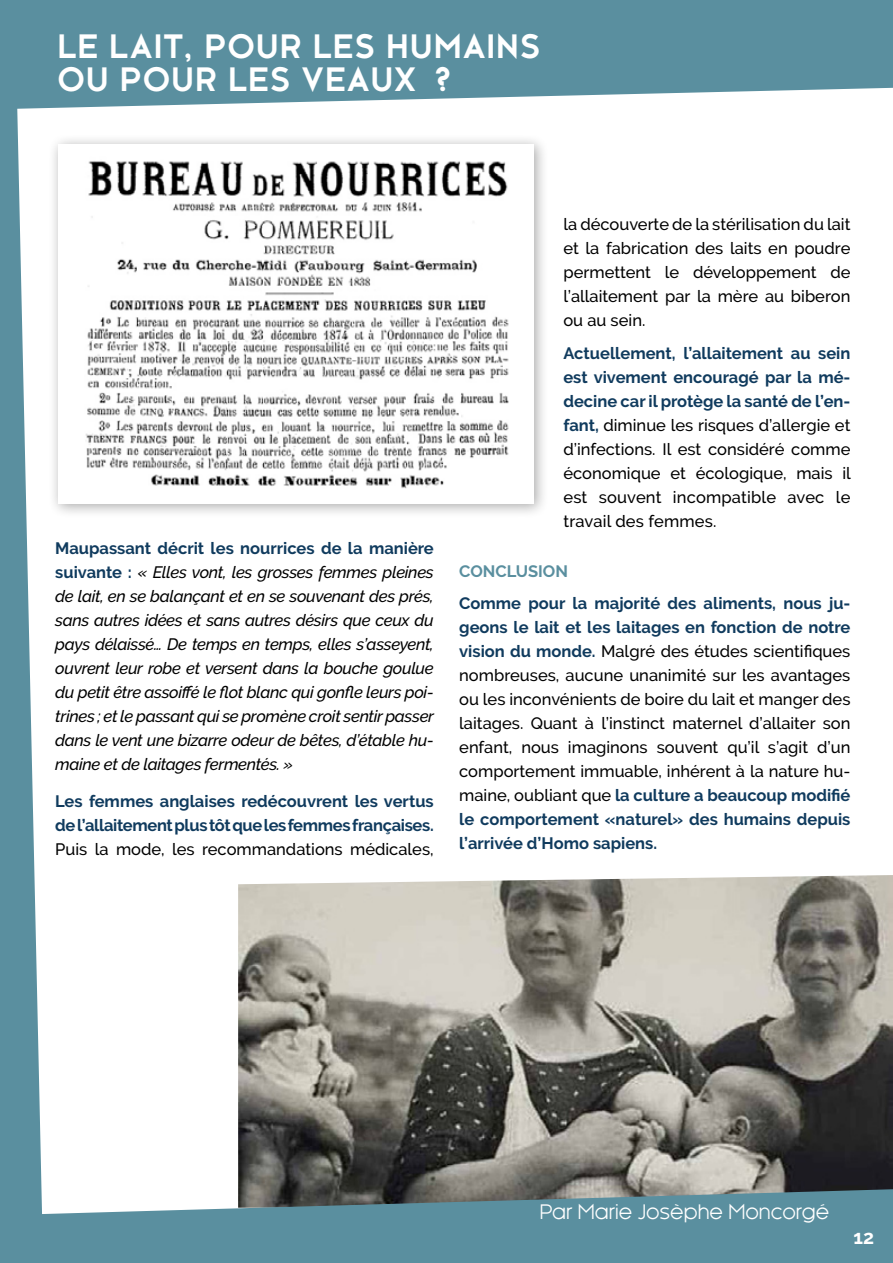
<style>
.page{position:relative;width:893px;height:1263px;background:#fff}
.page>*{position:absolute;margin:0;border:0;box-sizing:border-box;transform-origin:0 0}
.t1{font:700 31.5px/33px "Kessel 105";letter-spacing:.05em;color:#fff}
.t2{font:19.5px "Kessel 105";color:#fff}
.t3{font:700 19.5px "Raleway";color:#fff}
.t4{font:500 16.5px/24px "Raleway";color:#000;text-align:justify}
.t5{font:italic 500 16.5px/24px "Raleway";letter-spacing:-.02em;color:#000;text-align:justify}
.t6{font:700 16.5px/24px "Raleway";letter-spacing:-.02em;color:#103b5e}
.t7{font:700 16.5px "Raleway";color:#5a8f9f}
.s1{font-weight:700;font-style:normal;color:#103b5e}
.s2{font-weight:700;color:#103b5e}
</style>
<div class="page">
<img style="left:238px;top:875px;width:655px;height:314px">
<svg style="left:0;top:0;width:893px;height:109px;background:#6a99a8"></svg>
<svg style="left:0;top:81px;width:43px;height:1108px;fill:#5a8f9f"></svg>
<svg style="left:0;top:1189px;width:893px;height:74px;background:#65919e"></svg>
<div style="left:48px;top:134px;width:501px;height:385px;background:#000;opacity:.33"></div>
<div style="left:58px;top:144px;width:476px;height:360px;background:#fff"></div>
<img style="left:85px;top:161px;width:424px;height:328px">
<h1 class="t1" style="left:58px;top:29px;width:484px">LE LAIT, POUR LES HUMAINS<br>OU POUR LES VEAUX ?</h1>
<p class="t5" style="left:55px;top:536px;width:380px"><span class="s1">Maupassant décrit les nourrices de la manière suivante :</span> « Elles vont, les grosses femmes pleines de lait, en se balançant et en se souvenant des prés, sans autres idées et sans autres désirs que ceux du pays délaissé… De temps en temps, elles s’asseyent, ouvrent leur robe et versent dans la bouche goulue du petit être assoiffé le flot blanc qui gonfle leurs poi&shy;trines ; et le passant qui se promène croit sentir passer dans le vent une bizarre odeur de bêtes, d’étable hu&shy;maine et de laitages fermentés. »</p>
<p class="t6" style="left:55px;top:789px;width:380px">Les femmes anglaises redécouvrent les vertus de l’allaitement plus tôt que les femmes françaises.</p>
<p class="t4" style="left:55px;top:837px;width:380px">Puis la mode, les recommandations médicales,</p>
<p class="t4" style="left:563px;top:212px;width:289px">la découverte de la stérilisation du lait et la fabrication des laits en poudre permettent le développement de l’allaitement par la mère au biberon ou au sein.</p>
<p class="t4" style="left:563px;top:341px;width:289px"><span class="s2">Actuellement, l’allaitement au sein est vivement encouragé par la mé&shy;decine car il protège la santé de l’en&shy;fant,</span> diminue les risques d’allergie et d’infections. Il est considéré comme économique et écologique, mais il est souvent incompatible avec le travail des femmes.</p>
<p class="t7" style="left:459px;top:561px;width:110px">CONCLUSION</p>
<p class="t4" style="left:459px;top:591px;width:393px"><span class="s2">Comme pour la majorité des aliments, nous ju&shy;geons le lait et les laitages en fonction de notre vision du monde.</span> Malgré des études scientifiques nombreuses, aucune unanimité sur les avantages ou les inconvénients de boire du lait et manger des laitages. Quant à l’instinct maternel d’allaiter son enfant, nous imaginons souvent qu’il s’agit d’un comportement immuable, inhérent à la nature hu&shy;maine, oubliant que <span class="s2">la culture a beaucoup modifié le comportement «naturel» des humains depuis l’arrivée d’Homo sapiens.</span></p>
<p class="t2" style="left:540px;top:1201px;width:291px">Par Marie Josèphe Moncorgé</p>
<p class="t3" style="left:853px;top:1226px;width:22px">12</p>
</div>
